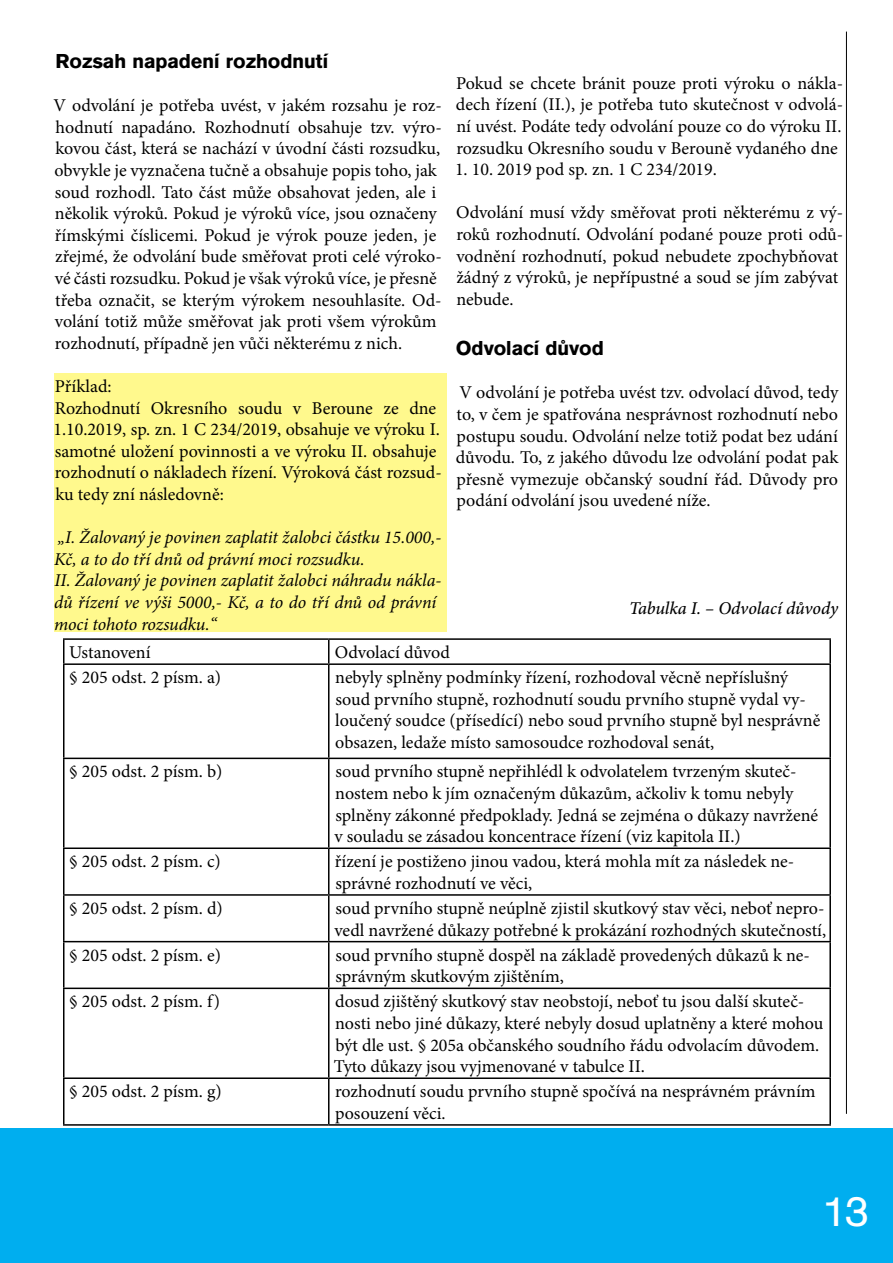
<style>
.page{position:relative;width:893px;height:1263px;background:#fff}
.page>*{position:absolute;margin:0;border:0;box-sizing:border-box;transform-origin:0 0}
.t1{font:45px "Accius TOT";color:#fff}
.t2{font:700 21px "Accius TOT";color:#000}
.t3{font:18px/21.6px "Minion Pro";color:#000}
.t4{font:italic 18px/21.6px "Minion Pro";letter-spacing:-.005em;color:#000}
.t5{font:italic 500 18px "Minion Pro";letter-spacing:-.005em;color:#000}
</style>
<div class="page">
<div style="left:54px;top:373px;width:392px;height:258px;background:#fff98d"></div>
<div style="left:0;top:1128px;width:892px;height:135px;background:#00aeef"></div>
<hr style="left:63px;top:638px;width:266px;height:2px;background:#000">
<svg style="left:63px;top:640px;width:1px;height:23px"></svg>
<hr style="left:329px;top:638px;width:502px;height:2px;background:#000">
<svg style="left:328px;top:640px;width:1px;height:23px"></svg>
<hr style="left:829px;top:640px;width:2px;height:23px;background:#000">
<hr style="left:63px;top:663px;width:266px;height:2px;background:#000">
<hr style="left:63px;top:665px;width:1px;height:93px;background:#000">
<hr style="left:329px;top:663px;width:502px;height:2px;background:#000">
<hr style="left:328px;top:665px;width:1px;height:93px;background:#000">
<hr style="left:829px;top:665px;width:2px;height:93px;background:#000">
<hr style="left:63px;top:758px;width:266px;height:1px;background:#000">
<hr style="left:63px;top:759px;width:1px;height:88px;background:#000">
<hr style="left:329px;top:758px;width:502px;height:1px;background:#000">
<hr style="left:328px;top:759px;width:1px;height:88px;background:#000">
<hr style="left:829px;top:759px;width:2px;height:88px;background:#000">
<hr style="left:63px;top:847px;width:266px;height:2px;background:#000">
<hr style="left:63px;top:849px;width:1px;height:45px;background:#000">
<hr style="left:329px;top:847px;width:502px;height:2px;background:#000">
<hr style="left:328px;top:849px;width:1px;height:45px;background:#000">
<hr style="left:829px;top:849px;width:2px;height:45px;background:#000">
<hr style="left:63px;top:894px;width:266px;height:2px;background:#000">
<hr style="left:63px;top:896px;width:1px;height:45px;background:#000">
<hr style="left:329px;top:894px;width:502px;height:2px;background:#000">
<hr style="left:328px;top:896px;width:1px;height:45px;background:#000">
<hr style="left:829px;top:896px;width:2px;height:45px;background:#000">
<hr style="left:63px;top:941px;width:266px;height:1px;background:#000">
<hr style="left:63px;top:942px;width:1px;height:45px;background:#000">
<hr style="left:329px;top:941px;width:502px;height:1px;background:#000">
<hr style="left:328px;top:942px;width:1px;height:45px;background:#000">
<hr style="left:829px;top:942px;width:2px;height:45px;background:#000">
<hr style="left:63px;top:987px;width:266px;height:2px;background:#000">
<hr style="left:63px;top:989px;width:1px;height:88px;background:#000">
<hr style="left:329px;top:987px;width:502px;height:2px;background:#000">
<hr style="left:328px;top:989px;width:1px;height:88px;background:#000">
<hr style="left:829px;top:989px;width:2px;height:88px;background:#000">
<hr style="left:63px;top:1077px;width:266px;height:2px;background:#000">
<hr style="left:63px;top:1079px;width:1px;height:45px;background:#000">
<hr style="left:329px;top:1077px;width:502px;height:2px;background:#000">
<hr style="left:328px;top:1079px;width:1px;height:45px;background:#000">
<hr style="left:829px;top:1079px;width:2px;height:45px;background:#000">
<hr style="left:63px;top:1124px;width:266px;height:2px;background:#000">
<hr style="left:329px;top:1124px;width:502px;height:2px;background:#000">
<hr style="left:846px;top:32px;width:1px;height:1082px;background:#000">
<p class="t2" style="left:55px;top:49px;width:274px">Rozsah napadení rozhodnutí</p>
<p class="t3" style="left:53px;top:95px;width:390px">V odvolání je potřeba uvést, v jakém rozsahu je roz&shy;hodnutí napadáno. Rozhodnutí obsahuje tzv. výro&shy;kovou část, která se nachází v úvodní části rozsudku, obvykle je vyznačena tučně a obsahuje popis toho, jak soud rozhodl. Tato část může obsahovat jeden, ale i několik výroků. Pokud je výroků více, jsou označeny římskými číslicemi. Pokud je výrok pouze jeden, je zřejmé, že odvolání bude směřovat proti celé výroko&shy;vé části rozsudku. Pokud je však výroků více, je přesně třeba označit, se kterým výrokem nesouhlasíte. Od&shy;volání totiž může směřovat jak proti všem výrokům rozhodnutí, případně jen vůči některému z nich.</p>
<p class="t3" style="left:53px;top:376px;width:390px">Příklad:<br>Rozhodnutí Okresního soudu v Beroune ze dne 1.10.2019, sp. zn. 1 C 234/2019, obsahuje ve výroku I. samotné uložení povinnosti a ve výroku II. obsahuje rozhodnutí o nákladech řízení. Výroková část rozsud&shy;ku tedy zní následovně:</p>
<p class="t4" style="left:54px;top:527px;width:389px">„I. Žalovaný je povinen zaplatit žalobci částku 15.000,- Kč, a to do tří dnů od právní moci rozsudku.<br>II. Žalovaný je povinen zaplatit žalobci náhradu nákla&shy;dů řízení ve výši 5000,- Kč, a to do tří dnů od právní moci tohoto rozsudku.“</p>
<p class="t3" style="left:456px;top:72px;width:389px;text-align:justify">Pokud se chcete bránit pouze proti výroku o nákla&shy;dech řízení (II.), je potřeba tuto skutečnost v odvolá&shy;ní uvést. Podáte tedy odvolání pouze co do výroku II. rozsudku Okresního soudu v Berouně vydaného dne</p>
<p class="t3" style="left:455px;top:159px;width:264px">1. 10. 2019 pod sp. zn. 1 C 234/2019.</p>
<p class="t3" style="left:456px;top:202px;width:389px">Odvolání musí vždy směřovat proti některému z vý&shy;roků rozhodnutí. Odvolání podané pouze proti odů&shy;vodnění rozhodnutí, pokud nebudete zpochybňovat žádný z výroků, je nepřípustné a soud se jím zabývat nebude.</p>
<p class="t2" style="left:456px;top:336px;width:150px">Odvolací důvod</p>
<p class="t3" style="left:456px;top:382px;width:384px;text-align:justify">V odvolání je potřeba uvést tzv. odvolací důvod, tedy to, v čem je spatřována nesprávnost rozhodnutí nebo postupu soudu. Odvolání nelze totiž podat bez udání důvodu. To, z jakého důvodu lze odvolání podat pak přesně vymezuje občanský soudní řád. Důvody pro podání odvolání jsou uvedené níže.</p>
<p class="t5" style="left:629px;top:596px;width:211px">Tabulka I. – Odvolací důvody</p>
<p class="t3" style="left:69px;top:642px;width:83px">Ustanovení</p>
<p class="t3" style="left:335px;top:642px;width:116px">Odvolací důvod</p>
<p class="t3" style="left:69px;top:667px;width:154px">§ 205 odst. 2 písm. a)</p>
<p class="t3" style="left:335px;top:667px;width:487px">nebyly splněny podmínky řízení, rozhodoval věcně nepříslušný soud prvního stupně, rozhodnutí soudu prvního stupně vydal vy&shy;loučený soudce (přísedící) nebo soud prvního stupně byl nesprávně obsazen, ledaže místo samosoudce rozhodoval senát,</p>
<p class="t3" style="left:69px;top:761px;width:155px">§ 205 odst. 2 písm. b)</p>
<p class="t3" style="left:334px;top:761px;width:485px">soud prvního stupně nepřihlédl k odvolatelem tvrzeným skuteč&shy;nostem nebo k jím označeným důkazům, ačkoliv k tomu nebyly splněny zákonné předpoklady. Jedná se zejména o důkazy navržené v souladu se zásadou koncentrace řízení (viz kapitola II.)</p>
<p class="t3" style="left:69px;top:851px;width:153px">§ 205 odst. 2 písm. c)</p>
<p class="t3" style="left:335px;top:851px;width:461px">řízení je postiženo jinou vadou, která mohla mít za následek ne&shy;správné rozhodnutí ve věci,</p>
<p class="t3" style="left:69px;top:897px;width:155px">§ 205 odst. 2 písm. d)</p>
<p class="t3" style="left:334px;top:897px;width:493px">soud prvního stupně neúplně zjistil skutkový stav věci, neboť nepro&shy;vedl navržené důkazy potřebné k prokázání rozhodných skutečností,</p>
<p class="t3" style="left:69px;top:944px;width:153px">§ 205 odst. 2 písm. e)</p>
<p class="t3" style="left:335px;top:944px;width:476px">soud prvního stupně dospěl na základě provedených důkazů k ne&shy;správným skutkovým zjištěním,</p>
<p class="t3" style="left:69px;top:991px;width:152px">§ 205 odst. 2 písm. f)</p>
<p class="t3" style="left:334px;top:991px;width:491px">dosud zjištěný skutkový stav neobstojí, neboť tu jsou další skuteč&shy;nosti nebo jiné důkazy, které nebyly dosud uplatněny a které mohou být dle ust. § 205a občanského soudního řádu odvolacím důvodem.<br>Tyto důkazy jsou vyjmenované v tabulce II.</p>
<p class="t3" style="left:69px;top:1081px;width:154px">§ 205 odst. 2 písm. g)</p>
<p class="t3" style="left:335px;top:1081px;width:482px">rozhodnutí soudu prvního stupně spočívá na nesprávném právním posouzení věci.</p>
<h1 class="t1" style="left:821px;top:1186px;width:50px">13</h1>
</div>
